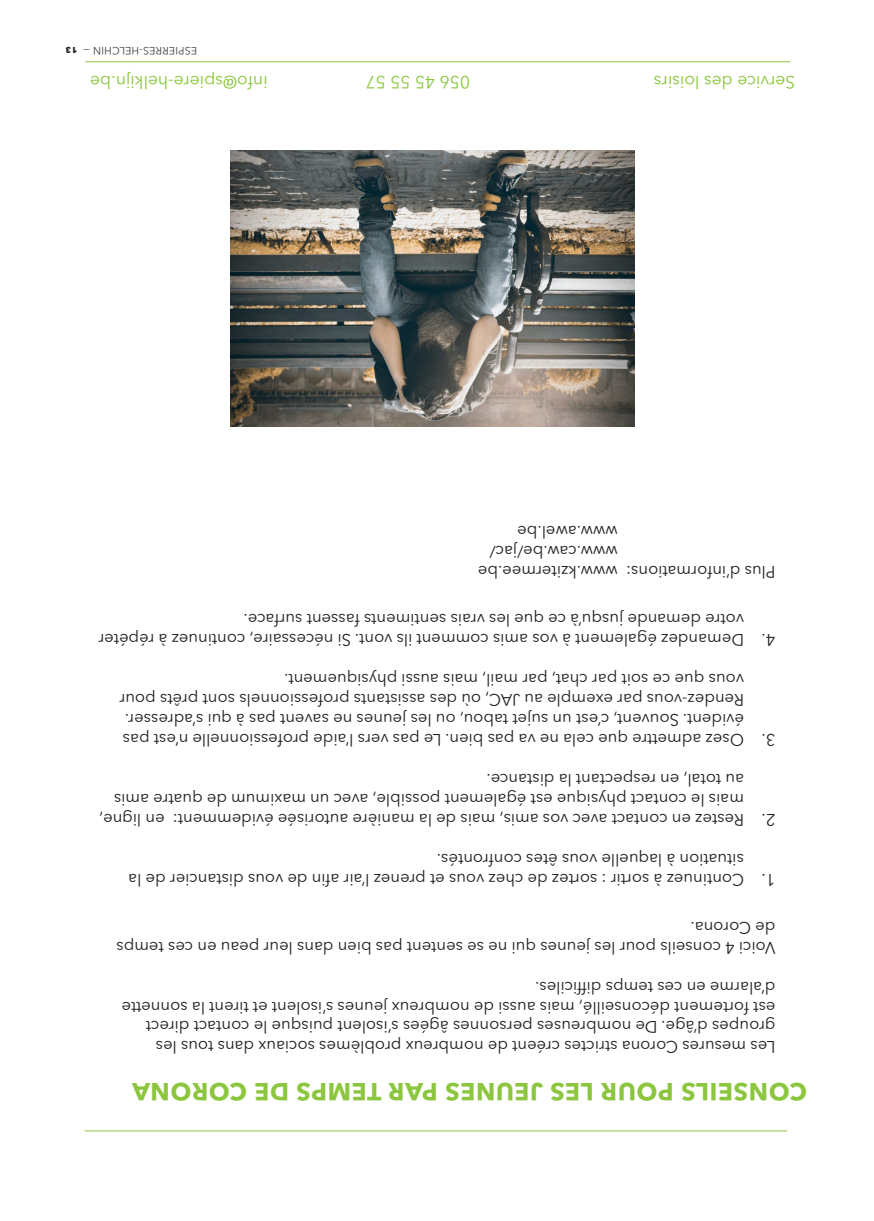
<style>
.page{position:relative;width:874px;height:1221px;background:#fff}
.page>*{position:absolute;margin:0;border:0;box-sizing:border-box;transform-origin:0 0}
.t1{font:700 24.5px "Avenir Next LT Pro";letter-spacing:.025em;color:#8bc63e}
.t2{font:17.5px "Avenir Next LT Pro";color:#8bc63e}
.Contents_box{font:16.62px/19.9px "Avenir Next LT Pro";color:#231f20}
.t3{font:10.5px "Avenir Next LT Pro";letter-spacing:.025em;color:#3e3e3f}
.t4{font:700 10.5px "Avenir Next LT Pro";color:#231f20}
</style>
<div class="page">
<hr style="left:85px;top:61px;width:705px;height:1px;background:#8bc63e">
<hr style="left:85px;top:1130px;width:701px;height:1px;background:#8bc63e">
<img style="left:231px;top:151px;width:403px;height:275px">
<p class="t4" style="left:77px;top:57px;width:14px;rotate:-180deg">13</p>
<p class="t3" style="left:197px;top:57px;width:115px;rotate:-180deg">ESPIERRES-HELCHIN —</p>
<p class="t2" style="left:267px;top:93px;width:179px;rotate:-180deg">info@spiere-helkijn.be</p>
<p class="t2" style="left:470px;top:93px;width:106px;rotate:-180deg">056 45 55 57</p>
<p class="t2" style="left:794px;top:93px;width:143px;rotate:-180deg">Service des loisirs</p>
<p class="Contents_box" style="left:617px;top:562px;width:130px;rotate:-180deg">www.caw.be/jac/ www.awel.be</p>
<p class="Contents_box" style="left:617px;top:582px;width:141px;rotate:-180deg">www.kzitermee.be</p>
<p class="Contents_box" style="left:775px;top:582px;width:151px;rotate:-180deg">Plus d’informations:</p>
<p class="Contents_box" style="left:743px;top:630px;width:501px;rotate:-180deg">votre demande jusqu’à ce que les vrais sentiments fassent surface.</p>
<p class="Contents_box" style="left:743px;top:650px;width:646px;rotate:-180deg">Demandez également à vos amis comment ils vont. Si nécessaire, continuez à répéter</p>
<p class="Contents_box" style="left:775px;top:650px;width:15px;rotate:-180deg">4.</p>
<p class="Contents_box" style="left:743px;top:729px;width:625px;rotate:-180deg">évident. Souvent, c’est un sujet tabou, ou les jeunes ne savent pas à qui s’adresser.<br>Rendez-vous par exemple au JAC, où des assistants professionnels sont prêts pour vous que ce soit par chat, par mail, mais aussi physiquement.</p>
<p class="Contents_box" style="left:743px;top:749px;width:622px;rotate:-180deg">Osez admettre que cela ne va pas bien. Le pas vers l’aide professionnelle n’est pas</p>
<p class="Contents_box" style="left:775px;top:749px;width:15px;rotate:-180deg">3.</p>
<p class="Contents_box" style="left:743px;top:809px;width:631px;rotate:-180deg">mais le contact physique est également possible, avec un maximum de quatre amis au total, en respectant la distance.</p>
<p class="Contents_box" style="left:743px;top:829px;width:646px;rotate:-180deg">Restez en contact avec vos amis, mais de la manière autorisée évidemment: en ligne,</p>
<p class="Contents_box" style="left:775px;top:829px;width:15px;rotate:-180deg">2.</p>
<p class="Contents_box" style="left:743px;top:869px;width:308px;rotate:-180deg">situation à laquelle vous êtes confrontés.</p>
<p class="Contents_box" style="left:743px;top:889px;width:617px;rotate:-180deg">Continuez à sortir : sortez de chez vous et prenez l’air afin de vous distancier de la</p>
<p class="Contents_box" style="left:775px;top:889px;width:15px;rotate:-180deg">1.</p>
<p class="Contents_box" style="left:775px;top:957px;width:660px;rotate:-180deg">Voici 4 conseils pour les jeunes qui ne se sentent pas bien dans leur peau en ces temps de Corona.</p>
<p class="Contents_box" style="left:775px;top:1057px;width:655px;rotate:-180deg">Les mesures Corona strictes créent de nombreux problèmes sociaux dans tous les groupes d’âge. De nombreuses personnes âgées s’isolent puisque le contact direct est fortement déconseillé, mais aussi de nombreux jeunes s’isolent et tirent la sonnette d’alarme en ces temps difficiles.</p>
<p class="t1" style="left:806px;top:1106px;width:676px;rotate:-180deg">CONSEILS POUR LES JEUNES PAR TEMPS DE CORONA</p>
</div>
